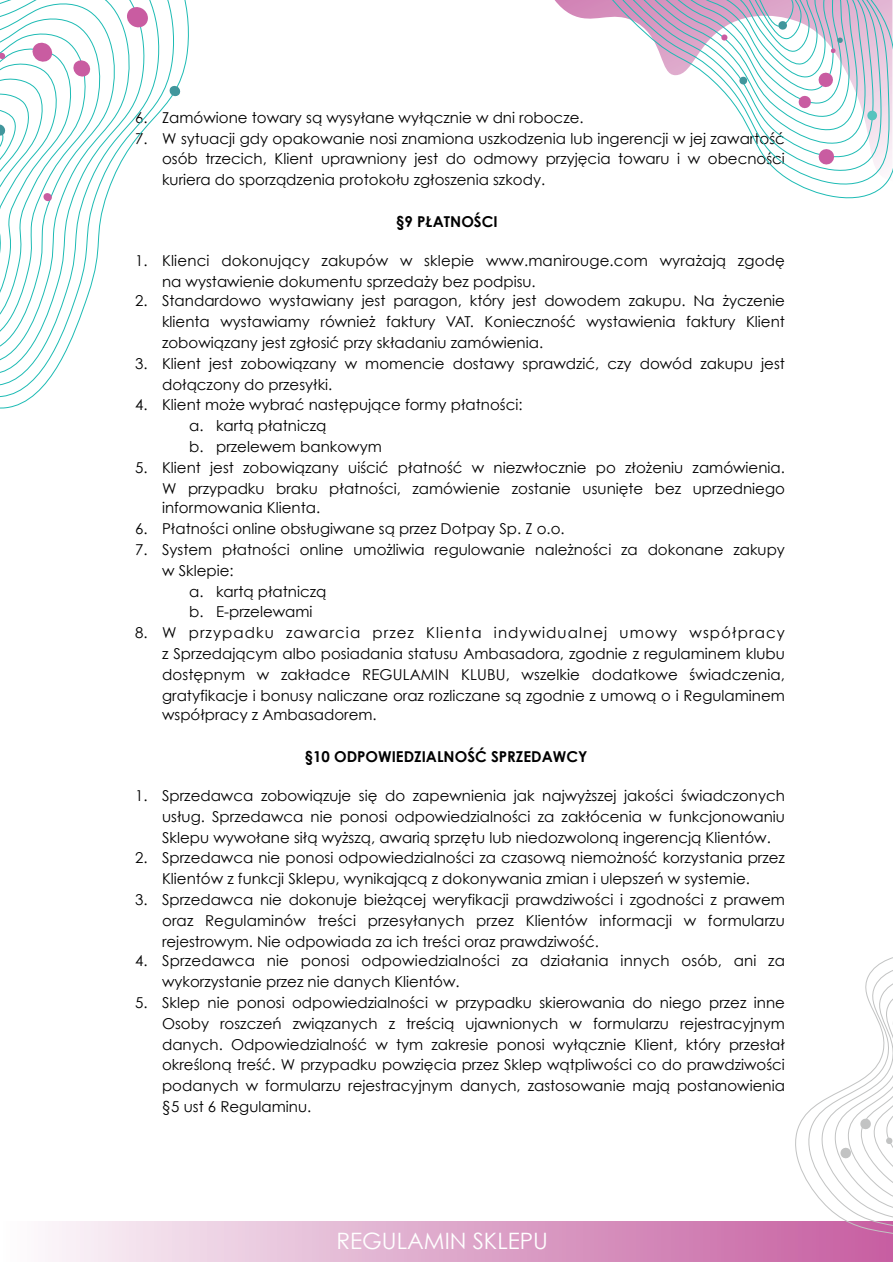
<style>
.page{position:relative;width:893px;height:1263px;background:#fff}
.page>*{position:absolute;margin:0;border:0;box-sizing:border-box;transform-origin:0 0}
.t1{font:22.65px "Century Gothic";color:#fff}
.t2{font:15px/21px "Century Gothic";color:#000001;text-align:justify}
.t3{font:700 15px "Century Gothic";color:#000001}
</style>
<div class="page">
<svg style="left:48px;top:1222px;width:741px;height:40px;background:#e1afcf"></svg>
<svg style="left:554px;top:0;width:27px;height:18px"></svg>
<svg style="left:581px;top:0;width:311px;height:199px"></svg>
<svg style="left:610px;top:0;width:267px;height:166px"></svg>
<svg style="left:789px;top:957px;width:103px;height:305px"></svg>
<svg style="left:0;top:0;width:189px;height:409px"></svg>
<svg style="left:169px;top:85px;width:12px;height:12px"></svg>
<svg style="left:125px;top:6px;width:24px;height:23px"></svg>
<svg style="left:0;top:1px;width:119px;height:354px"></svg>
<p class="t2" style="left:135px;top:107px;width:450px">6. Zamówione towary s$ wysy#ane wy#$cznie w dni robocze.</p>
<p class="t2" style="left:135px;top:129px;width:651px;line-height:19.5px;text-align:right">7. W sytuacji gdy opakowanie nosi znamiona uszkodzenia lub ingerencji w jej zawarto!&amp; osób trzecich, Klient uprawniony jest do odmowy przyj"cia towaru i w obecno!ci</p>
<p class="t2" style="left:162px;top:168px;width:384px">kuriera do sporz$dzenia protoko#u zg#oszenia szkody.</p>
<p class="t3" style="left:396px;top:210px;width:103px">§9 P"ATNO$CI</p>
<p class="t2" style="left:162px;top:249px;width:624px;text-indent:-27px">1. Klienci dokonuj$cy zakupów w sklepie www.manirouge.com wyra'aj$ zgod" na wystawienie dokumentu sprzeda'y bez podpisu.</p>
<p class="t2" style="left:162px;top:290px;width:624px;text-indent:-27px">2. Standardowo wystawiany jest paragon, który jest dowodem zakupu. Na 'yczenie klienta wystawiamy równie' faktury VAT. Konieczno!&amp; wystawienia faktury Klient zobowi$zany jest zg#osi&amp; przy sk#adaniu zamówienia.</p>
<p class="t2" style="left:162px;top:353px;width:624px;text-indent:-27px">3. Klient jest zobowi$zany w momencie dostawy sprawdzi&amp;, czy dowód zakupu jest do#$czony do przesy#ki.</p>
<p class="t2" style="left:189px;top:393px;width:335px;text-align:left;text-indent:-54px">4. Klient mo'e wybra&amp; nast"puj$ce formy p#atno!ci: a. kart$ p#atnicz$<br>b. przelewem bankowym</p>
<p class="t2" style="left:135px;top:456px;width:651px;text-align:right">5. Klient jest zobowi$zany ui!ci&amp; p#atno!&amp; w niezw#ocznie po z#o'eniu zamówienia.<br>W przypadku braku p#atno!ci, zamówienie zostanie usuni"te bez uprzedniego</p>
<p class="t2" style="left:162px;top:497px;width:160px">informowania Klienta.</p>
<p class="t2" style="left:135px;top:518px;width:431px">6. P#atno!ci online obs#ugiwane s$ przez Dotpay Sp. Z o.o.</p>
<p class="t2" style="left:135px;top:539px;width:651px">7. System p#atno!ci online umo'liwia regulowanie nale'no!ci za dokonane zakupy</p>
<p class="t2" style="left:162px;top:560px;width:73px">w Sklepie:</p>
<p class="t2" style="left:189px;top:581px;width:139px">a. kart$ p#atnicz$</p>
<p class="t2" style="left:189px;top:600px;width:125px">b. E-przelewami</p>
<p class="t2" style="left:162px;top:621px;width:624px;text-indent:-27px">8. W przypadku zawarcia przez Klienta indywidualnej umowy wspó#pracy z Sprzedaj$cym albo posiadania statusu Ambasadora, zgodnie z regulaminem klubu dost"pnym w zak#adce REGULAMIN KLUBU, wszelkie dodatkowe !wiadczenia, gratyfikacje i bonusy naliczane oraz rozliczane s$ zgodnie z umow$ o i Regulaminem</p>
<p class="t2" style="left:162px;top:704px;width:216px">wspó#pracy z Ambasadorem.</p>
<p class="t3" style="left:304px;top:745px;width:284px">§10 ODPOWIEDZIALNO$% SPRZEDAWCY</p>
<p class="t2" style="left:162px;top:785px;width:624px;text-indent:-27px">1. Sprzedawca zobowi$zuje si" do zapewnienia jak najwy'szej jako!ci !wiadczonych us#ug. Sprzedawca nie ponosi odpowiedzialno!ci za zak#ócenia w funkcjonowaniu Sklepu wywo#ane si#$ wy'sz$, awari$ sprz"tu lub niedozwolon$ ingerencj$ Klientów.</p>
<p class="t2" style="left:135px;top:846px;width:651px;text-align:center">2. Sprzedawca nie ponosi odpowiedzialno!ci za czasow$ niemo'no!&amp; korzystania przez<br>Klientów z funkcji Sklepu, wynikaj$c$ z dokonywania zmian i ulepsze( w systemie.</p>
<p class="t2" style="left:162px;top:888px;width:624px;text-indent:-27px">3. Sprzedawca nie dokonuje bie'$cej weryfikacji prawdziwo!ci i zgodno!ci z prawem oraz Regulaminów tre!ci przesy#anych przez Klientów informacji w formularzu rejestrowym. Nie odpowiada za ich tre!ci oraz prawdziwo!&amp;.</p>
<p class="t2" style="left:162px;top:950px;width:624px;text-indent:-27px">4. Sprzedawca nie ponosi odpowiedzialno!ci za dzia#ania innych osób, ani za wykorzystanie przez nie danych Klientów.</p>
<p class="t2" style="left:162px;top:992px;width:624px;text-indent:-27px">5. Sklep nie ponosi odpowiedzialno!ci w przypadku skierowania do niego przez inne Osoby roszcze( zwi$zanych z tre!ci$ ujawnionych w formularzu rejestracyjnym danych. Odpowiedzialno!&amp; w tym zakresie ponosi wy#$cznie Klient, który przes#a#</p>
<p class="t2" style="left:162px;top:1053px;width:624px">okre!lon$ tre!&amp;. W przypadku powzi"cia przez Sklep w$tpliwo!ci co do prawdziwo!ci podanych w formularzu rejestracyjnym danych, zastosowanie maj$ postanowienia §5 ust 6 Regulaminu.</p>
<h1 class="t1" style="left:336px;top:1225px;width:213px">REGULAMIN SKLEPU</h1>
</div>
